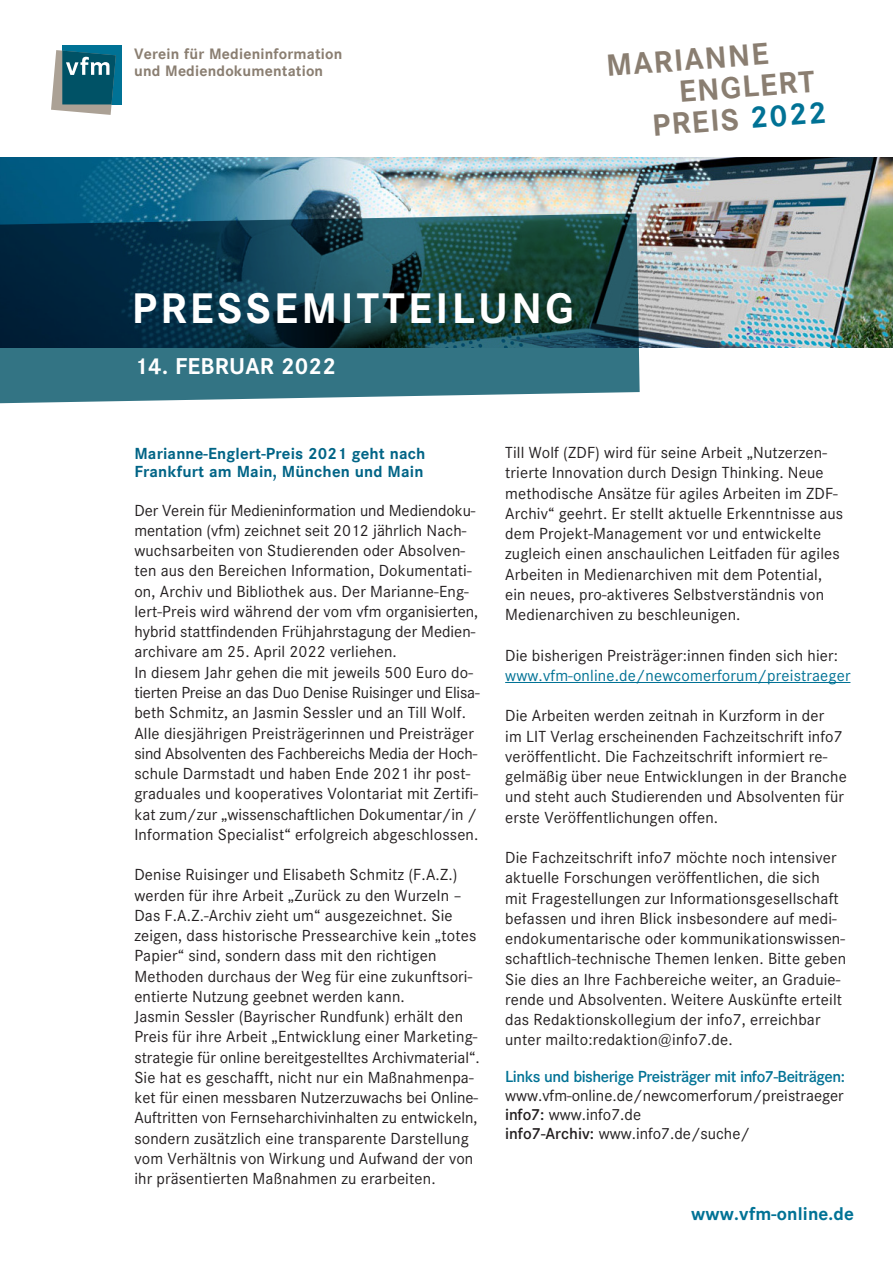
<style>
.page{position:relative;width:893px;height:1263px;background:#fff}
.page>*{position:absolute;margin:0;border:0;box-sizing:border-box;transform-origin:0 0}
.Corp_bold_10{font:700 42px "Corporate SBQ";letter-spacing:.08em;color:#fff}
.Head_1_bold{font:700 30px/32.1px "Corporate SBQ";color:#8a7e71}
._1_Text_Corporate_8{font:700 22.5px "Corporate SBQ";letter-spacing:.01em;color:#fff}
._1_Text_Corporate_8-2{font:700 18px "Corporate SBQ";letter-spacing:.01em;color:#007295}
._1_Text_Corporate_8-3{font:15.75px/20.2px "Corporate SBQ";letter-spacing:.01em;color:#231f20}
._1_Text_Corporate_8-4{font:700 15.75px/18.9px "Corporate SBQ";letter-spacing:.01em;color:#006486}
._1_Text_Corporate_8-5{font:15.75px "Corporate SBQ";letter-spacing:.01em;color:#007295}
.t1{font:700 14.85px/16.5px "Corporate SBQ";letter-spacing:.01em;color:#8a7e71}
.s1{color:#007295}
.s2{font-weight:500;color:#007295}
.s3{font-weight:500}
</style>
<div class="page">
<img style="left:0;top:157px;width:893px;height:191px">
<div style="left:62px;top:45px;width:60px;height:59px;background:#007295"></div>
<svg style="left:51px;top:50px;width:65px;height:65px;background:#4e808b"></svg>
<hr style="left:505px;top:682px;width:345px;height:1px;background:#007295">
<svg style="left:0;top:213px;width:640px;height:191px;background:#22525f"></svg>
<p class="t1" style="left:134px;top:46px;width:210px">Verein für Medieninformation und Mediendokumentation</p>
<p class="Head_1_bold" style="left:675px;top:45px;width:137px;text-indent:-70px;rotate:-5deg">MARIANNE<br>ENGLERT</p>
<p class="Head_1_bold" style="left:651px;top:110px;width:176px;rotate:-5deg">PREIS <span class="s1">2022</span></p>
<p class="Corp_bold_10" style="left:132px;top:282px;width:443px">PRESSEMITTEILUNG</p>
<p class="_1_Text_Corporate_8" style="left:134px;top:353px;width:203px">14. FEBRUAR 2022</p>
<p class="_1_Text_Corporate_8-4" style="left:134px;top:444px;width:293px">Marianne-Englert-Preis 2021 geht nach<br>Frankfurt am Main, München und Main</p>
<p class="_1_Text_Corporate_8-3" style="left:134px;top:500px;width:345px">Der Verein für Medieninformation und Mediendoku&shy;mentation (vfm) zeichnet seit 2012 jährlich Nach&shy;wuchsarbeiten von Studierenden oder Absolven&shy;ten aus den Bereichen Information, Dokumentati&shy;on, Archiv und Bibliothek aus. Der Marianne-Eng&shy;lert-Preis wird während der vom vfm organisierten, hybrid stattfindenden Frühjahrstagung der Medien&shy;archivare am 25. April 2022 verliehen.</p>
<p class="_1_Text_Corporate_8-3" style="left:134px;top:662px;width:347px">In diesem Jahr gehen die mit jeweils 500 Euro do&shy;tierten Preise an das Duo Denise Ruisinger und Elisa&shy;beth Schmitz, an Jasmin Sessler und an Till Wolf.<br>Alle diesjährigen Preisträgerinnen und Preisträger sind Absolventen des Fachbereichs Media der Hoch&shy;schule Darmstadt und haben Ende 2021 ihr post&shy;graduales und kooperatives Volontariat mit Zertifi&shy;kat zum/zur „wissenschaftlichen Dokumentar/in / Information Specialist“ erfolgreich abgeschlossen.</p>
<p class="_1_Text_Corporate_8-3" style="left:134px;top:865px;width:344px">Denise Ruisinger und Elisabeth Schmitz (F.A.Z.) werden für ihre Arbeit „Zurück zu den Wurzeln – Das F.A.Z.-Archiv zieht um“ ausgezeichnet. Sie zeigen, dass historische Pressearchive kein „totes Papier“ sind, sondern dass mit den richtigen Methoden durchaus der Weg für eine zukunftsori&shy;entierte Nutzung geebnet werden kann.</p>
<p class="_1_Text_Corporate_8-3" style="left:134px;top:1006px;width:347px">Jasmin Sessler (Bayrischer Rundfunk) erhält den Preis für ihre Arbeit „Entwicklung einer Marketing&shy;strategie für online bereitgestelltes Archivmaterial“.<br>Sie hat es geschafft, nicht nur ein Maßnahmenpa&shy;ket für einen messbaren Nutzerzuwachs bei Online-Auftritten von Fernseharchivinhalten zu entwickeln, sondern zusätzlich eine transparente Darstellung vom Verhältnis von Wirkung und Aufwand der von ihr präsentierten Maßnahmen zu erarbeiten.</p>
<p class="_1_Text_Corporate_8-3" style="left:505px;top:443px;width:340px">Till Wolf (ZDF) wird für seine Arbeit „Nutzerzen&shy;trierte Innovation durch Design Thinking. Neue methodische Ansätze für agiles Arbeiten im ZDF-Archiv“ geehrt. Er stellt aktuelle Erkenntnisse aus dem Projekt-Management vor und entwickelte zugleich einen anschaulichen Leitfaden für agiles Arbeiten in Medienarchiven mit dem Potential, ein neues, pro-aktiveres Selbstverständnis von Medienarchiven zu beschleunigen.</p>
<p class="_1_Text_Corporate_8-3" style="left:505px;top:645px;width:334px">Die bisherigen Preisträger:innen finden sich hier:</p>
<p class="_1_Text_Corporate_8-5" style="left:505px;top:666px;width:347px">www.vfm-online.de/newcomerforum/preistraeger</p>
<p class="_1_Text_Corporate_8-3" style="left:505px;top:706px;width:343px">Die Arbeiten werden zeitnah in Kurzform in der<br>im LIT Verlag erscheinenden Fachzeitschrift info7 veröffentlicht. Die Fachzeitschrift informiert re&shy;gelmäßig über neue Entwicklungen in der Branche und steht auch Studierenden und Absolventen für erste Veröffentlichungen offen.</p>
<p class="_1_Text_Corporate_8-3" style="left:505px;top:848px;width:342px">Die Fachzeitschrift info7 möchte noch intensiver aktuelle Forschungen veröffentlichen, die sich<br>mit Fragestellungen zur Informationsgesellschaft befassen und ihren Blick insbesondere auf medi&shy;endokumentarische oder kommunikationswissen&shy;schaftlich-technische Themen lenken. Bitte geben Sie dies an Ihre Fachbereiche weiter, an Graduie&shy;rende und Absolventen. Weitere Auskünfte erteilt das Redaktionskollegium der info7, erreichbar unter mailto:redaktion@info7.de.</p>
<p class="_1_Text_Corporate_8-3" style="left:505px;top:1067px;width:341px;line-height:18.9px;text-align:justify"><span class="s2">Links und bisherige Preisträger mit info7-Beiträgen: </span>www.vfm-online.de/newcomerforum/preistraeger <span class="s3">info7:</span> www.info7.de</p>
<p class="_1_Text_Corporate_8-3" style="left:505px;top:1123px;width:246px"><span class="s3">info7-Archiv:</span> www.info7.de/suche/</p>
<p class="_1_Text_Corporate_8-2" style="left:691px;top:1203px;width:165px">www.vfm-online.de</p>
</div>
